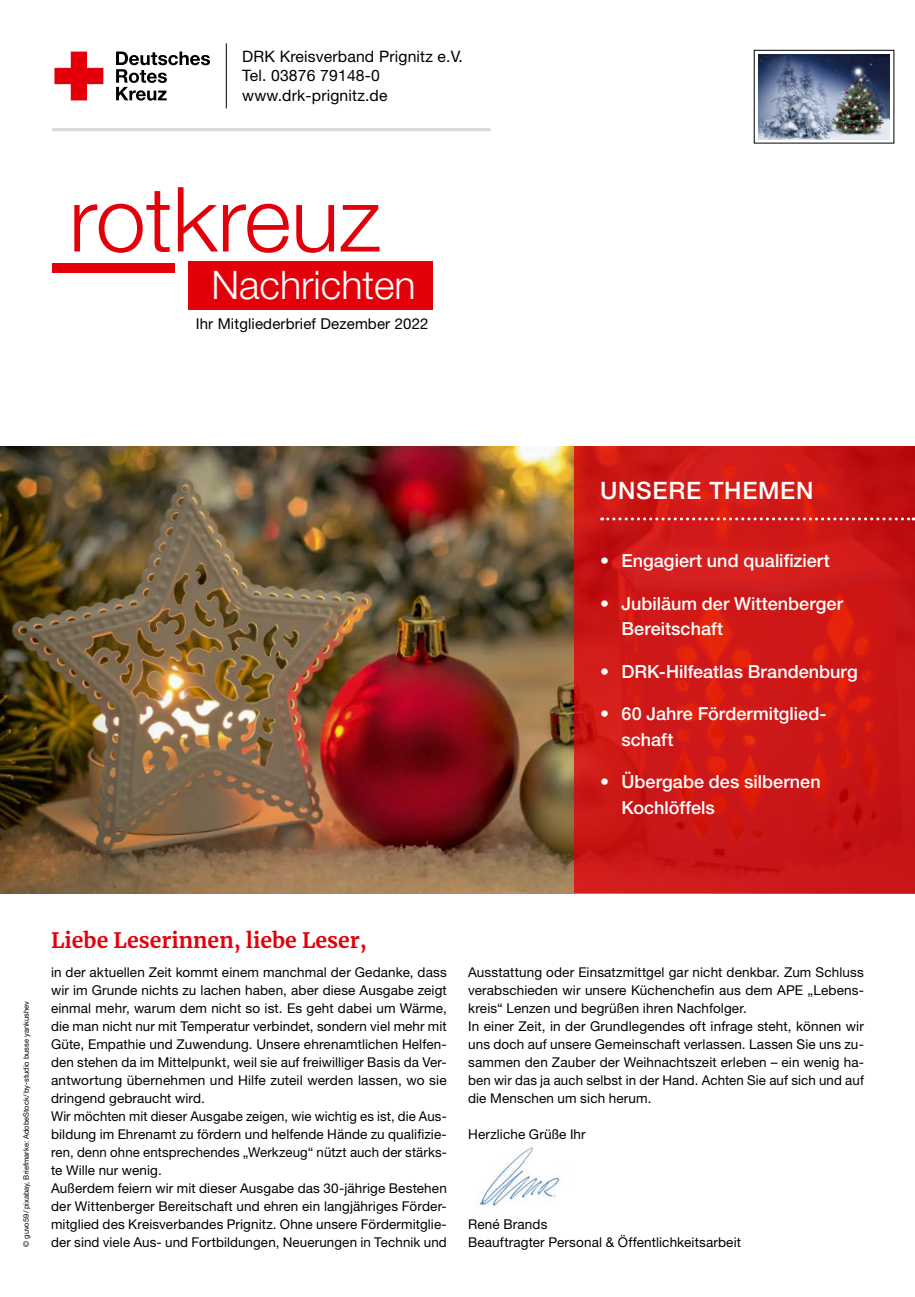
<style>
.page{position:relative;width:915px;height:1297px;background:#fff}
.page>*{position:absolute;margin:0;border:0;box-sizing:border-box;transform-origin:0 0}
.t1{font:300 90px "Helvetica Neue LT Std";color:#e3000b}
.t2{font:300 39.3px "Helvetica Neue LT Pro";color:#fff}
.t3{font:500 24px "Helvetica Neue LT Pro";letter-spacing:.03em;color:#fff}
.t4{font:700 21px "Merriweather";color:#e3000b}
.t5{font:500 18px/25.5px "Helvetica Neue LT Pro";color:#fff}
.t6{font:15.75px "Helvetica Neue LT Pro";letter-spacing:.01em;color:#000}
.t7{font:15px "Helvetica Neue LT Pro";letter-spacing:.01em;color:#000}
.MGB_Copy{font:13.5px/18px "Helvetica Neue LT Pro";letter-spacing:.01em;color:#000;text-align:justify}
.MGB_Fotocredits{font:7.5px "Helvetica Neue LT Pro";color:#000}
</style>
<div class="page">
<img style="left:0;top:446px;width:574px;height:447px">
<img style="left:476px;top:1144px;width:91px;height:64px">
<div style="left:753px;top:50px;width:140px;height:93px;border:1px solid #000"></div>
<svg style="left:574px;top:446px;width:340px;height:447px;fill:#cd1717"></svg>
<svg style="left:54px;top:52px;width:49px;height:48px"></svg>
<svg style="left:116px;top:52px;width:94px;height:49px"></svg>
<hr style="left:52px;top:128px;width:438px;height:3px;background:#dad9d3">
<hr style="left:226px;top:43px;width:1px;height:65px;background:#000">
<div style="left:188px;top:261px;width:244px;height:49px;background:#e3000b"></div>
<div style="left:52px;top:263px;width:122px;height:9px;background:#e3000b"></div>
<svg style="left:601px;top:517px;width:312px;height:3px"></svg>
<img style="left:758px;top:54px;width:131px;height:85px">
<p class="t6" style="left:242px;top:47px;width:222px">DRK Kreisverband Prignitz e.V.</p>
<p class="t6" style="left:242px;top:66px;width:139px">Tel. 03876 79148-0</p>
<p class="t6" style="left:242px;top:85px;width:147px">www.drk-prignitz.de</p>
<p class="t1" style="left:69px;top:164px;width:313px">rotkreuz</p>
<p class="t2" style="left:211px;top:261px;width:206px">Nachrichten</p>
<p class="t7" style="left:196px;top:314px;width:234px">Ihr Mitgliederbrief Dezember 2022</p>
<p class="t3" style="left:600px;top:476px;width:215px">UNSERE THEMEN</p>
<p class="t5" style="left:600px;top:548px;width:231px">• Engagiert und qualifiziert</p>
<p class="t5" style="left:621px;top:590px;width:223px;text-indent:-21px">• Jubiläum der Wittenberger<br>Bereitschaft</p>
<p class="t5" style="left:600px;top:658px;width:259px">• DRK-Hilfeatlas Brandenburg</p>
<p class="t5" style="left:621px;top:701px;width:206px;text-indent:-21px">• 60 Jahre Fördermitglied&shy;schaft</p>
<p class="t5" style="left:621px;top:769px;width:201px;text-indent:-21px">• Übergabe des silbernen<br>Kochlöffels</p>
<p class="MGB_Fotocredits" style="left:21px;top:1247px;width:247px;rotate:-90deg">© guvo59/pixabay, Briefmarke: AdobeStock/by-studio busse yankushev</p>
<p class="t4" style="left:51px;top:926px;width:317px">Liebe Leserinnen, liebe Leser,</p>
<p class="MGB_Copy" style="left:51px;top:962px;width:397px">in der aktuellen Zeit kommt einem manchmal der Gedanke, dass wir im Grunde nichts zu lachen haben, aber diese Ausgabe zeigt einmal mehr, warum dem nicht so ist. Es geht dabei um Wärme, die man nicht nur mit Temperatur verbindet, sondern viel mehr mit Güte, Empathie und Zuwendung. Unsere ehrenamtlichen Helfen&shy;den stehen da im Mittelpunkt, weil sie auf freiwilliger Basis da Ver&shy;antwortung übernehmen und Hilfe zuteil werden lassen, wo sie dringend gebraucht wird.</p>
<p class="MGB_Copy" style="left:51px;top:1106px;width:397px">Wir möchten mit dieser Ausgabe zeigen, wie wichtig es ist, die Aus&shy;bildung im Ehrenamt zu fördern und helfende Hände zu qualifizie&shy;ren, denn ohne entsprechendes „Werkzeug“ nützt auch der stärks&shy;te Wille nur wenig.</p>
<p class="MGB_Copy" style="left:51px;top:1178px;width:397px">Außerdem feiern wir mit dieser Ausgabe das 30-jährige Bestehen der Wittenberger Bereitschaft und ehren ein langjähriges Förder&shy;mitglied des Kreisverbandes Prignitz. Ohne unsere Fördermitglie&shy;der sind viele Aus- und Fortbildungen, Neuerungen in Technik und</p>
<p class="MGB_Copy" style="left:468px;top:962px;width:397px">Ausstattung oder Einsatzmittgel gar nicht denkbar. Zum Schluss verabschieden wir unsere Küchenchefin aus dem APE „Lebens&shy;kreis“ Lenzen und begrüßen ihren Nachfolger.</p>
<p class="MGB_Copy" style="left:468px;top:1016px;width:397px">In einer Zeit, in der Grundlegendes oft infrage steht, können wir uns doch auf unsere Gemeinschaft verlassen. Lassen Sie uns zu&shy;sammen den Zauber der Weihnachtszeit erleben – ein wenig ha&shy;ben wir das ja auch selbst in der Hand. Achten Sie auf sich und auf die Menschen um sich herum.</p>
<p class="MGB_Copy" style="left:468px;top:1124px;width:119px">Herzliche Grüße Ihr</p>
<p class="MGB_Copy" style="left:468px;top:1214px;width:81px">René Brands</p>
<p class="MGB_Copy" style="left:468px;top:1232px;width:274px">Beauftragter Personal &amp; Öffentlichkeitsarbeit</p>
</div>
